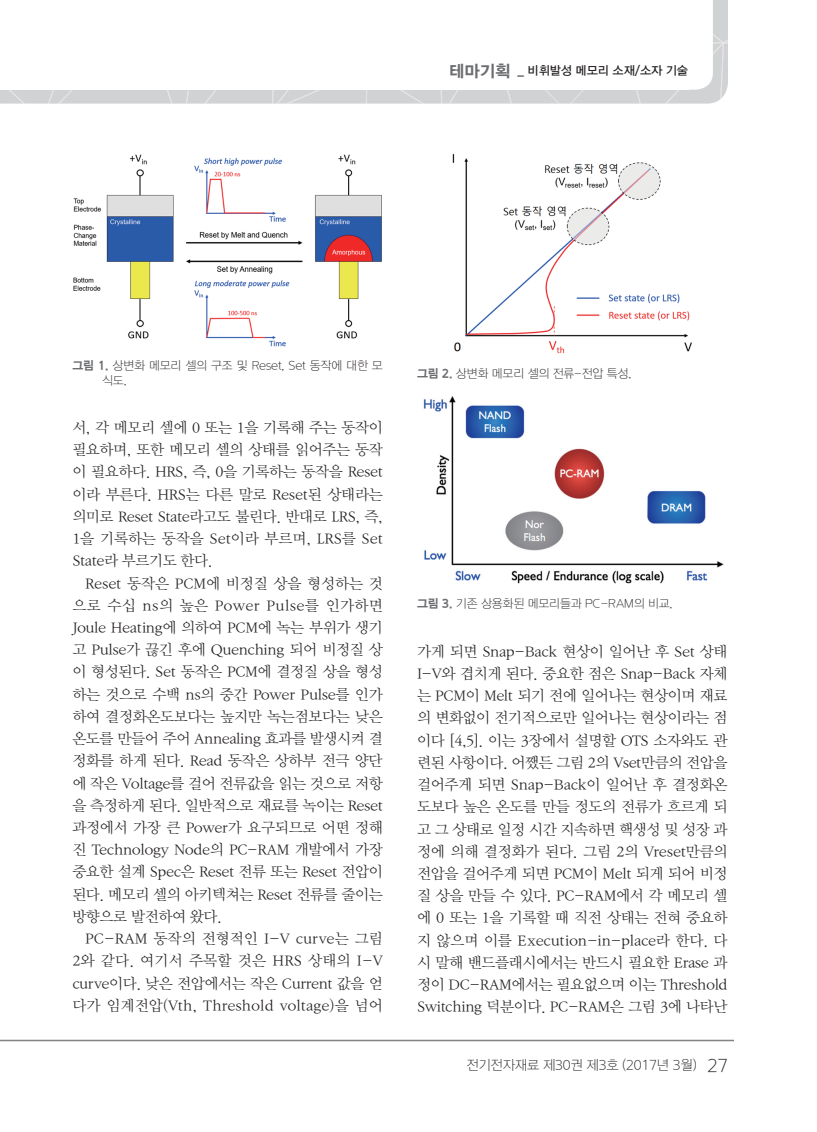
<style>
.page{position:relative;width:817px;height:1132px;background:#fff}
.page>*{position:absolute;margin:0;border:0;box-sizing:border-box;transform-origin:0 0}
.t1{font:15px/22.2px "DX Nmu Std 20";letter-spacing:-.03em;color:#231f20;text-align:justify}
.t2{font:13.5px "DX Ngo Std 10";letter-spacing:-.015em;color:#231f20}
.t3{font:12px/15px "DX Ngo Std 10";letter-spacing:-.015em;color:#231f20}
.t4{font:12px "DX Ngo Std 30";letter-spacing:-.015em;color:#231f20}
.s1{font-family:"DX Ngo Std 50";font-size:16.5px;color:#6c6d70}
.s2{font-family:"DX Ngo Std 50";color:#6c6d70}
.s3{font-size:18px}
</style>
<div class="page">
<hr style="left:0;top:1039px;width:733px;height:1px;background:#808285">
<img style="left:73px;top:154px;width:309px;height:192px">
<img style="left:452px;top:154px;width:240px;height:200px">
<img style="left:423px;top:396px;width:300px;height:188px">
<svg style="left:0;top:0;width:727px;height:104px"></svg>
<p class="t4" style="left:449px;top:64px;width:240px"><span class="s1">테마기획</span> _ 비휘발성 메모리 소재/소자 기술</p>
<p class="t3" style="left:102px;top:358px;width:282px;text-indent:-30px"><span class="s2">그림 1.</span> 상변화 메모리 셀의 구조 및 Reset, Set 동작에 대한 모 식도.</p>
<p class="t3" style="left:417px;top:366px;width:216px"><span class="s2">그림 2.</span> 상변화 메모리 셀의 전류-전압 특성.</p>
<p class="t1" style="left:72px;top:417px;width:312px">서, 각 메모리 셀에 0 또는 1을 기록해 주는 동작이 필요하며, 또한 메모리 셀의 상태를 읽어주는 동작 이 필요하다. HRS, 즉, 0을 기록하는 동작을 Reset 이라 부른다. HRS는 다른 말로 Reset된 상태라는 의미로 Reset State라고도 불린다. 반대로 LRS, 즉, 1을 기록하는 동작을 Set이라 부르며, LRS를 Set State라 부르기도 한다.</p>
<p class="t1" style="left:72px;top:572px;width:312px;text-indent:13px">Reset 동작은 PCM에 비정질 상을 형성하는 것 으로 수십 ns의 높은 Power Pulse를 인가하면 Joule Heating에 의하여 PCM에 녹는 부위가 생기 고 Pulse가 끊긴 후에 Quenching 되어 비정질 상 이 형성된다. Set 동작은 PCM에 결정질 상을 형성 하는 것으로 수백 ns의 중간 Power Pulse를 인가 하여 결정화온도보다는 높지만 녹는점보다는 낮은 온도를 만들어 주어 Annealing 효과를 발생시켜 결 정화를 하게 된다. Read 동작은 상하부 전극 양단 에 작은 Voltage를 걸어 전류값을 읽는 것으로 저항 을 측정하게 된다. 일반적으로 재료를 녹이는 Reset 과정에서 가장 큰 Power가 요구되므로 어떤 정해 진 Technology Node의 PC-RAM 개발에서 가장 중요한 설계 Spec은 Reset 전류 또는 Reset 전압이 된다. 메모리 셀의 아키텍쳐는 Reset 전류를 줄이는 방향으로 발전하여 왔다.</p>
<p class="t1" style="left:72px;top:927px;width:312px;text-indent:13px">PC-RAM 동작의 전형적인 I-V curve는 그림 2와 같다. 여기서 주목할 것은 HRS 상태의 I-V curve이다. 낮은 전압에서는 작은 Current 값을 얻 다가 임계전압(Vth, Threshold voltage)을 넘어</p>
<p class="t3" style="left:417px;top:596px;width:257px"><span class="s2">그림 3.</span> 기존 상용화된 메모리들과 PC-RAM의 비교.</p>
<p class="t1" style="left:417px;top:640px;width:312px">가게 되면 Snap-Back 현상이 일어난 후 Set 상태 I-V와 겹치게 된다. 중요한 점은 Snap-Back 자체 는 PCM이 Melt 되기 전에 일어나는 현상이며 재료 의 변화없이 전기적으로만 일어나는 현상이라는 점 이다 [4,5]. 이는 3장에서 설명할 OTS 소자와도 관 련된 사항이다. 어쨌든 그림 2의 Vset만큼의 전압을 걸어주게 되면 Snap-Back이 일어난 후 결정화온 도보다 높은 온도를 만들 정도의 전류가 흐르게 되 고 그 상태로 일정 시간 지속하면 핵생성 및 성장 과 정에 의해 결정화가 된다. 그림 2의 Vreset만큼의 전압을 걸어주게 되면 PCM이 Melt 되게 되어 비정 질 상을 만들 수 있다. PC-RAM에서 각 메모리 셀 에 0 또는 1을 기록할 때 직전 상태는 전혀 중요하 지 않으며 이를 Execution-in-place라 한다. 다 시 말해 밴드플래시에서는 반드시 필요한 Erase 과 정이 DC-RAM에서는 필요없으며 이는 Threshold Switching 덕분이다. PC-RAM은 그림 3에 나타난</p>
<p class="t2" style="left:466px;top:1058px;width:263px">전기전자재료 제30권 제3호 (2017년 3월) <span class="s3">27</span></p>
</div>
